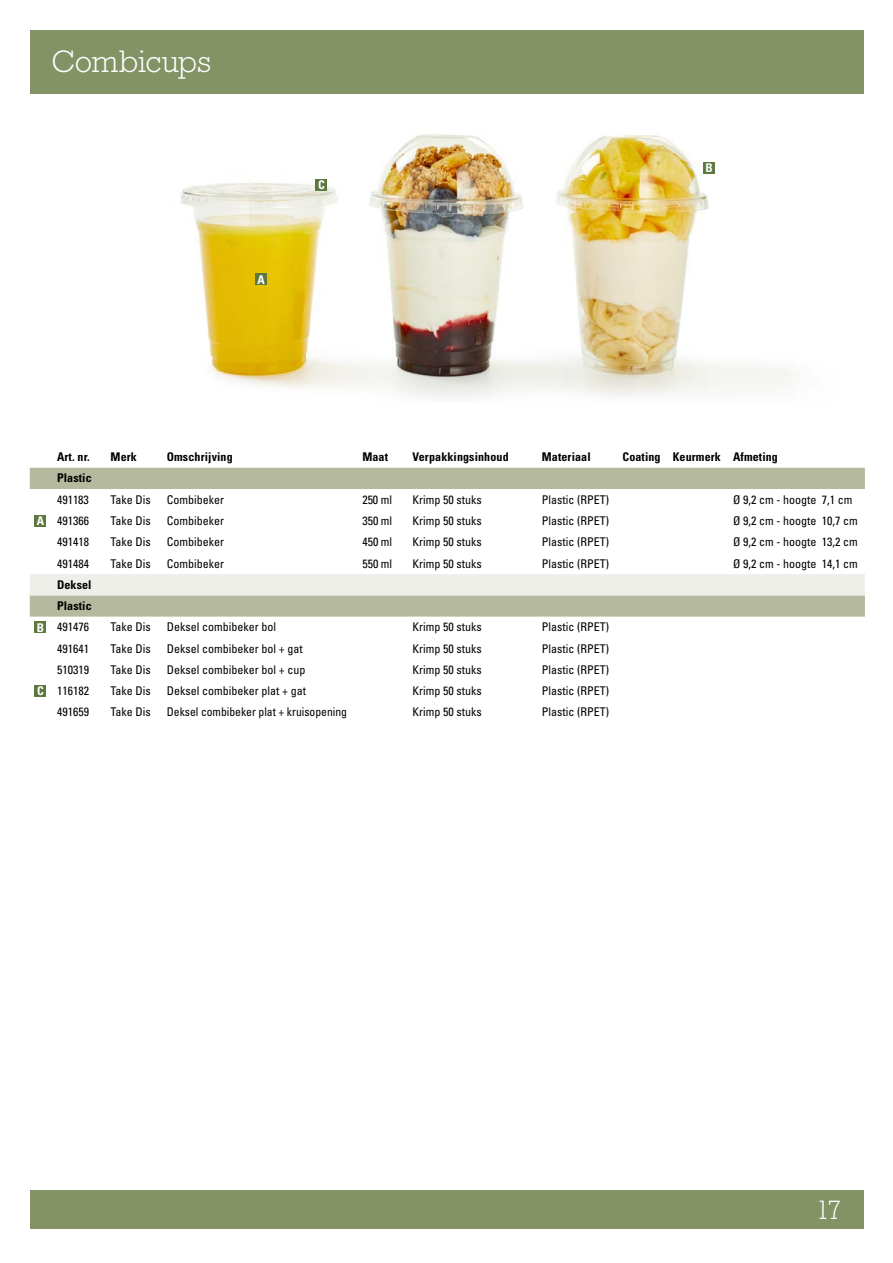
<style>
.page{position:relative;width:893px;height:1263px;background:#fff}
.page>*{position:absolute;margin:0;border:0;box-sizing:border-box;transform-origin:0 0}
.t1{font:300 31.5px "Rockwell Std";letter-spacing:-.005em;color:#fff}
.t2{font:300 27px "Rockwell Std";color:#fff}
.t3{font:condensed 12px "Univers LT Std";color:#000}
.t4{font:700 condensed 12px/21.3px "Univers LT Std";letter-spacing:.01em;color:#000;text-align:right}
.t5{font:700 condensed 12px "Univers LT Std";color:#fff}
.s1{font-weight:700;color:#fff}
.s2{color:#fff}
.s3{font-weight:400}
</style>
<div class="page">
<div style="left:30px;top:1191px;width:833px;height:38px;background:#849366"></div>
<div style="left:30px;top:30px;width:833px;height:64px;background:#849366"></div>
<img style="left:180px;top:134px;width:615px;height:263px">
<svg style="left:30px;top:468px;width:835px;height:149px"></svg>
<div style="left:30px;top:574px;width:835px;height:21px;background:#eeefe9"></div>
<div style="left:34px;top:515px;width:12px;height:12px;background:#5d783f"></div>
<div style="left:34px;top:621px;width:12px;height:12px;background:#5d783f"></div>
<div style="left:34px;top:685px;width:12px;height:12px;background:#5d783f"></div>
<div style="left:315px;top:179px;width:12px;height:11px;background:#5d783f"></div>
<div style="left:703px;top:162px;width:12px;height:12px;background:#5d783f"></div>
<div style="left:255px;top:273px;width:12px;height:12px;background:#5d783f"></div>
<h1 class="t1" style="left:51px;top:44px;width:162px">Combicups</h1>
<p class="t5" style="left:257px;top:272px;width:9px">A</p>
<p class="t5" style="left:318px;top:177px;width:8px">C</p>
<p class="t5" style="left:705px;top:161px;width:9px">B</p>
<p class="t4" style="left:57px;top:446px;width:34px">Art. nr.</p>
<p class="t4" style="left:111px;top:446px;width:28px">Merk</p>
<p class="t4" style="left:167px;top:446px;width:67px">Omschrijving</p>
<p class="t4" style="left:362px;top:446px;width:27px">Maat</p>
<p class="t4" style="left:412px;top:446px;width:98px">Verpakkingsinhoud</p>
<p class="t4" style="left:542px;top:446px;width:50px">Materiaal</p>
<p class="t4" style="left:623px;top:446px;width:157px">Coating Keurmerk Afmeting</p>
<p class="t4" style="left:57px;top:467px;width:36px">Plastic</p>
<p class="t3" style="left:57px;top:492px;width:33px">491183</p>
<p class="t3" style="left:111px;top:492px;width:42px">Take Dis</p>
<p class="t3" style="left:167px;top:492px;width:59px">Combibeker</p>
<p class="t3" style="left:362px;top:492px;width:31px">250 ml</p>
<p class="t3" style="left:412px;top:492px;width:71px">Krimp 50 stuks</p>
<p class="t3" style="left:542px;top:492px;width:69px">Plastic (RPET)</p>
<p class="t3" style="left:733px;top:492px;width:121px">Ø 9,2 cm - hoogte 7,1 cm</p>
<p class="t3" style="left:37px;top:513px;width:54px"><span class="s1">A</span> 491366</p>
<p class="t3" style="left:111px;top:513px;width:42px">Take Dis</p>
<p class="t3" style="left:167px;top:513px;width:59px">Combibeker</p>
<p class="t3" style="left:362px;top:513px;width:31px">350 ml</p>
<p class="t3" style="left:412px;top:513px;width:71px">Krimp 50 stuks</p>
<p class="t3" style="left:542px;top:513px;width:69px">Plastic (RPET)</p>
<p class="t3" style="left:733px;top:513px;width:126px">Ø 9,2 cm - hoogte 10,7 cm</p>
<p class="t3" style="left:57px;top:534px;width:33px">491418</p>
<p class="t3" style="left:111px;top:534px;width:42px">Take Dis</p>
<p class="t3" style="left:167px;top:534px;width:59px">Combibeker</p>
<p class="t3" style="left:362px;top:534px;width:31px">450 ml</p>
<p class="t3" style="left:412px;top:534px;width:71px">Krimp 50 stuks</p>
<p class="t3" style="left:542px;top:534px;width:69px">Plastic (RPET)</p>
<p class="t3" style="left:733px;top:534px;width:126px">Ø 9,2 cm - hoogte 13,2 cm</p>
<p class="t3" style="left:57px;top:556px;width:33px">491484</p>
<p class="t3" style="left:111px;top:556px;width:42px">Take Dis</p>
<p class="t3" style="left:167px;top:556px;width:59px">Combibeker</p>
<p class="t3" style="left:362px;top:556px;width:31px">550 ml</p>
<p class="t3" style="left:412px;top:556px;width:71px">Krimp 50 stuks</p>
<p class="t3" style="left:542px;top:556px;width:69px">Plastic (RPET)</p>
<p class="t3" style="left:733px;top:556px;width:126px">Ø 9,2 cm - hoogte 14,1 cm</p>
<p class="t4" style="left:37px;top:574px;width:57px">Deksel<br>Plastic<br><span class="s2">B</span> <span class="s3">491476</span></p>
<p class="t3" style="left:111px;top:619px;width:42px">Take Dis</p>
<p class="t3" style="left:167px;top:619px;width:111px">Deksel combibeker bol</p>
<p class="t3" style="left:412px;top:619px;width:71px">Krimp 50 stuks</p>
<p class="t3" style="left:542px;top:619px;width:69px">Plastic (RPET)</p>
<p class="t3" style="left:57px;top:641px;width:33px">491641</p>
<p class="t3" style="left:111px;top:641px;width:42px">Take Dis</p>
<p class="t3" style="left:167px;top:641px;width:137px">Deksel combibeker bol + gat</p>
<p class="t3" style="left:412px;top:641px;width:71px">Krimp 50 stuks</p>
<p class="t3" style="left:542px;top:641px;width:69px">Plastic (RPET)</p>
<p class="t3" style="left:57px;top:662px;width:33px">510319</p>
<p class="t3" style="left:111px;top:662px;width:42px">Take Dis</p>
<p class="t3" style="left:167px;top:662px;width:140px">Deksel combibeker bol + cup</p>
<p class="t3" style="left:412px;top:662px;width:71px">Krimp 50 stuks</p>
<p class="t3" style="left:542px;top:662px;width:69px">Plastic (RPET)</p>
<p class="t3" style="left:37px;top:683px;width:53px"><span class="s1">C</span> 116182</p>
<p class="t3" style="left:111px;top:683px;width:42px">Take Dis</p>
<p class="t3" style="left:167px;top:683px;width:141px">Deksel combibeker plat + gat</p>
<p class="t3" style="left:412px;top:683px;width:71px">Krimp 50 stuks</p>
<p class="t3" style="left:542px;top:683px;width:69px">Plastic (RPET)</p>
<p class="t3" style="left:57px;top:704px;width:33px">491659</p>
<p class="t3" style="left:111px;top:704px;width:42px">Take Dis</p>
<p class="t3" style="left:167px;top:704px;width:182px">Deksel combibeker plat + kruisopening</p>
<p class="t3" style="left:412px;top:704px;width:71px">Krimp 50 stuks</p>
<p class="t3" style="left:542px;top:704px;width:69px">Plastic (RPET)</p>
<h2 class="t2" style="left:816px;top:1194px;width:28px">17</h2>
</div>
